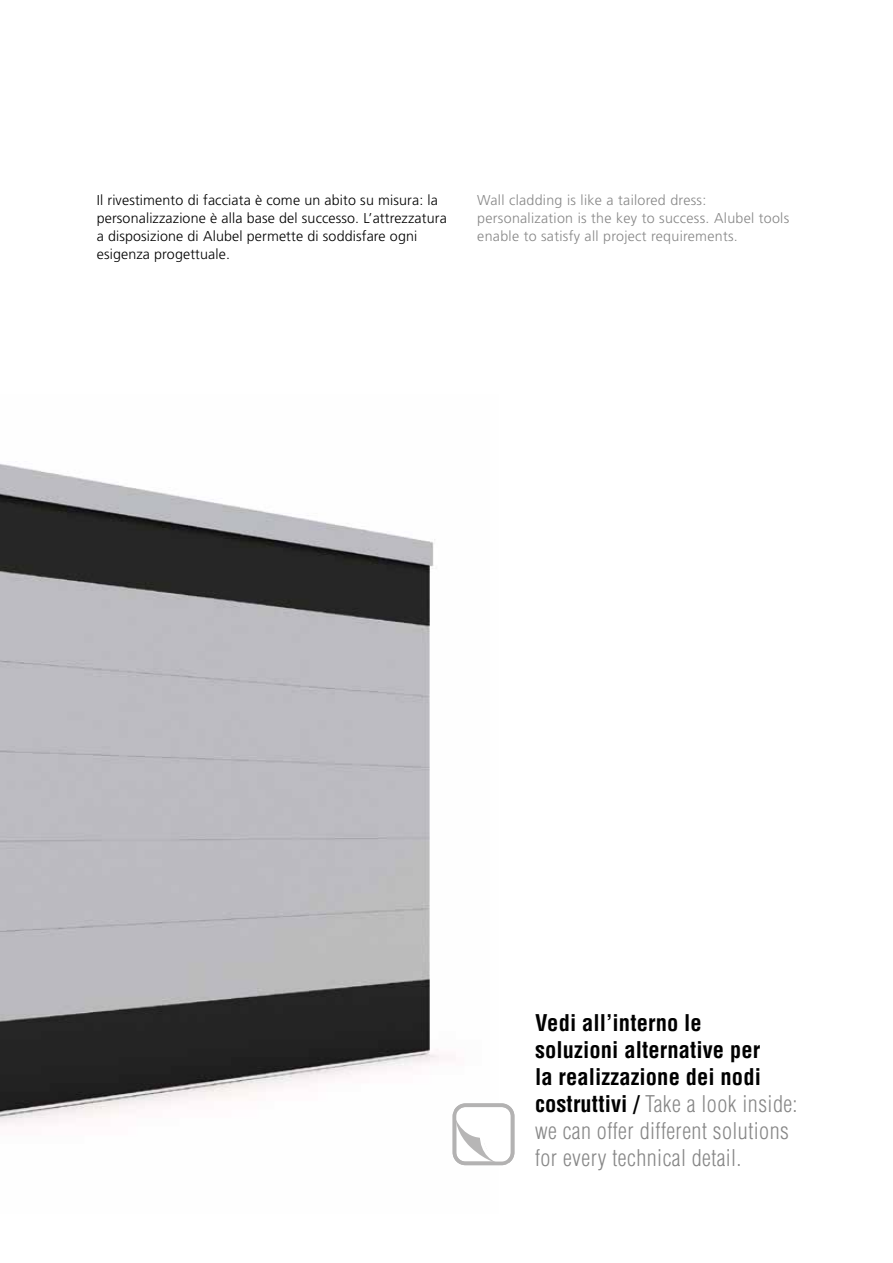
<style>
.page{position:relative;width:893px;height:1263px;background:#fff}
.page>*{position:absolute;margin:0;border:0;box-sizing:border-box;transform-origin:0 0}
.t1{font:700 condensed 22.5px/27px "Helvetica LT Std";letter-spacing:.005em;color:#000}
.t2{font:300 14.25px/18px "Frutiger LT Std";letter-spacing:.01em;color:#000}
.t3{font:300 14.25px/18px "Frutiger LT Std";letter-spacing:.02em;color:#878787}
.s1{font-weight:300;color:#878787}
</style>
<div class="page">
<img style="left:0;top:464px;width:439px;height:661px">
<svg style="left:452px;top:1108px;width:57px;height:58px"></svg>
<div style="left:453px;top:1103px;width:61px;height:62px;border:4px solid #b3b2b2;border-radius:11px"></div>
<p class="t2" style="left:97px;top:191px;width:352px">Il rivestimento di facciata è come un abito su misura: la personalizzazione è alla base del successo. L’attrezzatura a disposizione di Alubel permette di soddisfare ogni esigenza progettuale.</p>
<p class="t3" style="left:477px;top:191px;width:313px">Wall cladding is like a tailored dress: personalization is the key to success. Alubel tools enable to satisfy all project requirements.</p>
<h1 class="t1" style="left:535px;top:1009px;width:264px">Vedi all’interno le<br>soluzioni alternative per<br>la realizzazione dei nodi costruttivi / <span class="s1">Take a look inside: we can offer different solutions for every technical detail.</span></h1>
</div>
